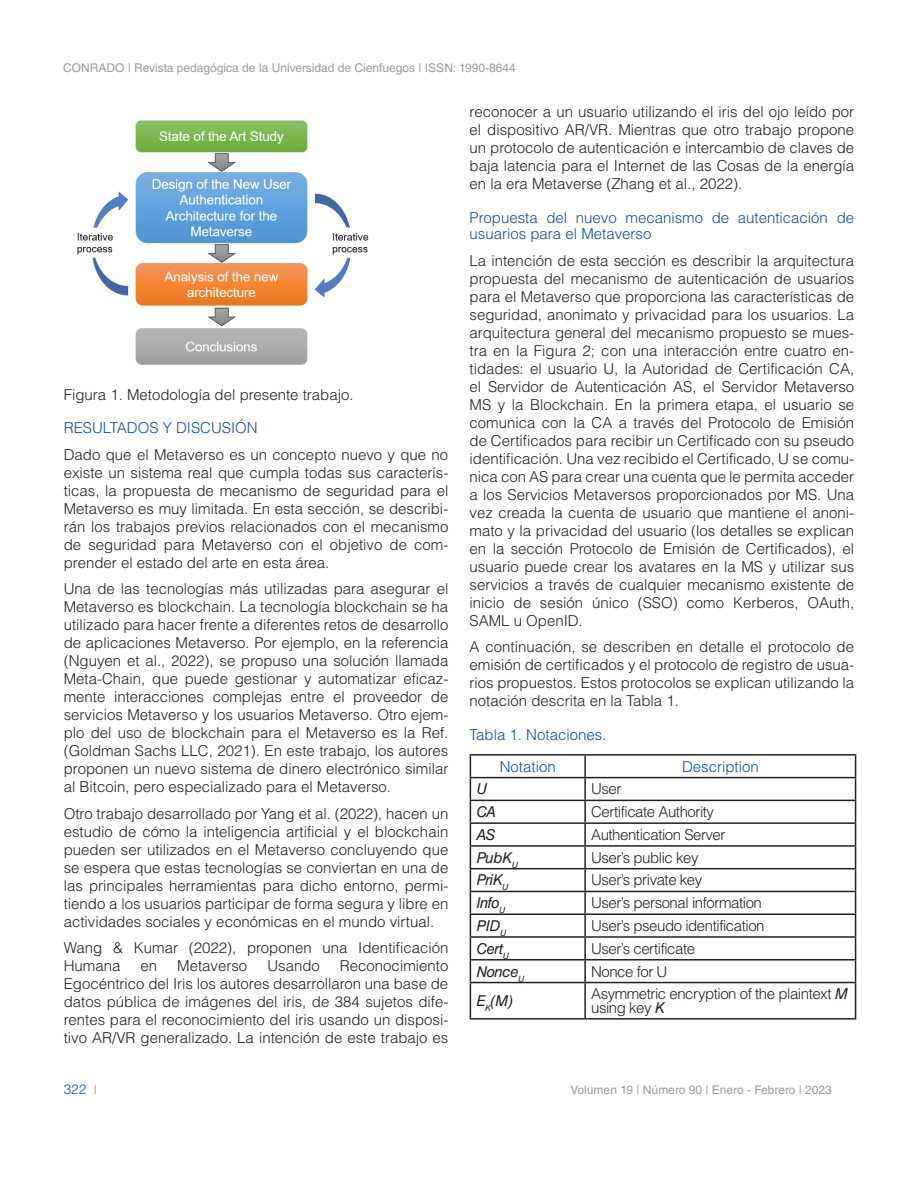
<style>
.page{position:relative;width:918px;height:1188px;background:#fff}
.page>*{position:absolute;margin:0;border:0;box-sizing:border-box;transform-origin:0 0}
.TEXTO{font:300 15px/18px "Helvetica LT Std";color:#231f20;text-align:justify}
.textos_tabla{font:300 15px/13.5px "Helvetica LT Std";letter-spacing:-.03em;color:#231f20}
.TITULOS_AZUL{font:300 15px/16.5px "Helvetica LT Std";color:#0d4da1}
.textos_tabla-2{font:italic 15px "Helvetica LT Std";letter-spacing:-.03em;color:#231f20}
.textos_tabla_-_Títul{font:300 15px "Helvetica LT Std";color:#0d4da1}
.t1{font:300 13.5px "Helvetica LT Std";color:#0d4da1}
.t2{font:12px "Helvetica LT Std";color:#999b9e}
.s1{font-weight:400;font-size:12px;color:#999b9e}
.s2{font-weight:400;font-style:italic}
</style>
<div class="page">
<img style="left:77px;top:120px;width:292px;height:245px">
<hr style="left:470px;top:754px;width:115px;height:2px;background:#231f20">
<hr style="left:585px;top:754px;width:271px;height:2px;background:#231f20">
<hr style="left:584px;top:756px;width:2px;height:21px;background:#231f20">
<hr style="left:470px;top:777px;width:115px;height:1px;background:#231f20">
<hr style="left:585px;top:777px;width:271px;height:1px;background:#231f20">
<hr style="left:584px;top:778px;width:2px;height:22px;background:#231f20">
<hr style="left:470px;top:800px;width:115px;height:1px;background:#231f20">
<hr style="left:585px;top:800px;width:271px;height:1px;background:#231f20">
<hr style="left:584px;top:801px;width:2px;height:21px;background:#231f20">
<hr style="left:470px;top:822px;width:115px;height:2px;background:#231f20">
<hr style="left:585px;top:822px;width:271px;height:2px;background:#231f20">
<hr style="left:584px;top:824px;width:2px;height:21px;background:#231f20">
<hr style="left:470px;top:845px;width:115px;height:2px;background:#231f20">
<hr style="left:585px;top:845px;width:271px;height:2px;background:#231f20">
<hr style="left:584px;top:847px;width:2px;height:21px;background:#231f20">
<hr style="left:470px;top:868px;width:115px;height:1px;background:#231f20">
<hr style="left:585px;top:868px;width:271px;height:1px;background:#231f20">
<hr style="left:584px;top:869px;width:2px;height:22px;background:#231f20">
<hr style="left:470px;top:891px;width:115px;height:1px;background:#231f20">
<hr style="left:585px;top:891px;width:271px;height:1px;background:#231f20">
<hr style="left:584px;top:892px;width:2px;height:21px;background:#231f20">
<hr style="left:470px;top:913px;width:115px;height:2px;background:#231f20">
<hr style="left:585px;top:913px;width:271px;height:2px;background:#231f20">
<hr style="left:584px;top:915px;width:2px;height:21px;background:#231f20">
<hr style="left:470px;top:936px;width:115px;height:2px;background:#231f20">
<hr style="left:585px;top:936px;width:271px;height:2px;background:#231f20">
<hr style="left:584px;top:938px;width:2px;height:21px;background:#231f20">
<hr style="left:470px;top:959px;width:115px;height:2px;background:#231f20">
<svg style="left:470px;top:756px;width:1px;height:226px"></svg>
<hr style="left:585px;top:959px;width:271px;height:2px;background:#231f20">
<hr style="left:584px;top:961px;width:2px;height:21px;background:#231f20">
<svg style="left:855px;top:756px;width:1px;height:226px"></svg>
<hr style="left:470px;top:982px;width:115px;height:1px;background:#231f20">
<hr style="left:470px;top:983px;width:1px;height:35px;background:#231f20">
<hr style="left:585px;top:982px;width:271px;height:1px;background:#231f20">
<hr style="left:584px;top:983px;width:2px;height:35px;background:#231f20">
<hr style="left:855px;top:983px;width:1px;height:35px;background:#231f20">
<hr style="left:470px;top:1018px;width:115px;height:2px;background:#231f20">
<hr style="left:585px;top:1018px;width:271px;height:2px;background:#231f20">
<p class="t2" style="left:63px;top:61px;width:454px">CONRADO | Revista pedagógica de la Universidad de Cienfuegos | ISSN: 1990-8644</p>
<p class="TEXTO" style="left:64px;top:385px;width:291px">Figura 1. Metodología del presente trabajo.</p>
<p class="TITULOS_AZUL" style="left:64px;top:419px;width:195px">RESULTADOS Y DISCUSIÓN</p>
<p class="TEXTO" style="left:64px;top:445px;width:386px">Dado que el Metaverso es un concepto nuevo y que no existe un sistema real que cumpla todas sus caracterís&shy;ticas, la propuesta de mecanismo de seguridad para el Metaverso es muy limitada. En esta sección, se describi&shy;rán los trabajos previos relacionados con el mecanismo de seguridad para Metaverso con el objetivo de com&shy;prender el estado del arte en esta área.</p>
<p class="TEXTO" style="left:64px;top:580px;width:386px">Una de las tecnologías más utilizadas para asegurar el Metaverso es blockchain. La tecnología blockchain se ha utilizado para hacer frente a diferentes retos de desarrollo de aplicaciones Metaverso. Por ejemplo, en la referencia (Nguyen et al., 2022), se propuso una solución llamada Meta-Chain, que puede gestionar y automatizar eficaz&shy;mente interacciones complejas entre el proveedor de servicios Metaverso y los usuarios Metaverso. Otro ejem&shy;plo del uso de blockchain para el Metaverso es la Ref. (Goldman Sachs LLC, 2021). En este trabajo, los autores proponen un nuevo sistema de dinero electrónico similar al Bitcoin, pero especializado para el Metaverso.</p>
<p class="TEXTO" style="left:64px;top:804px;width:386px">Otro trabajo desarrollado por Yang et al. (2022), hacen un estudio de cómo la inteligencia artificial y el blockchain pueden ser utilizados en el Metaverso concluyendo que se espera que estas tecnologías se conviertan en una de las principales herramientas para dicho entorno, permi&shy;tiendo a los usuarios participar de forma segura y libre en actividades sociales y económicas en el mundo virtual.</p>
<p class="TEXTO" style="left:64px;top:939px;width:386px">Wang &amp; Kumar (2022), proponen una Identificación<br>Humana</p>
<p class="TEXTO" style="left:64px;top:957px;width:386px;text-indent:276px">Reconocimiento Egocéntrico del Iris los autores desarrollaron una base de datos pública de imágenes del iris, de 384 sujetos dife&shy;rentes para el reconocimiento del iris usando un disposi&shy;tivo AR/VR generalizado. La intención de este trabajo es</p>
<p class="TEXTO" style="left:141px;top:957px;width:18px">en</p>
<p class="TEXTO" style="left:177px;top:957px;width:72px">Metaverso</p>
<p class="TEXTO" style="left:267px;top:957px;width:54px">Usando</p>
<p class="t1" style="left:64px;top:1081px;width:35px">322 <span class="s1">|</span></p>
<p class="TEXTO" style="left:470px;top:103px;width:386px">reconocer a un usuario utilizando el iris del ojo leído por el dispositivo AR/VR. Mientras que otro trabajo propone un protocolo de autenticación e intercambio de claves de baja latencia para el Internet de las Cosas de la energía en la era Metaverse (Zhang et al., 2022).</p>
<p class="TITULOS_AZUL" style="left:470px;top:209px;width:386px">Propuesta del nuevo mecanismo de autenticación de usuarios para el Metaverso</p>
<p class="TEXTO" style="left:470px;top:251px;width:386px">La intención de esta sección es describir la arquitectura propuesta del mecanismo de autenticación de usuarios para el Metaverso que proporciona las características de seguridad, anonimato y privacidad para los usuarios. La arquitectura general del mecanismo propuesto se mues&shy;tra en la Figura 2; con una interacción entre cuatro en&shy;tidades: el usuario U, la Autoridad de Certificación CA, el Servidor de Autenticación AS, el Servidor Metaverso MS y la Blockchain. En la primera etapa, el usuario se comunica con la CA a través del Protocolo de Emisión de Certificados para recibir un Certificado con su pseudo identificación. Una vez recibido el Certificado, U se comu&shy;nica con AS para crear una cuenta que le permita acceder a los Servicios Metaversos proporcionados por MS. Una vez creada la cuenta de usuario que mantiene el anoni&shy;mato y la privacidad del usuario (los detalles se explican en la sección Protocolo de Emisión de Certificados), el usuario puede crear los avatares en la MS y utilizar sus servicios a través de cualquier mecanismo existente de inicio de sesión único (SSO) como Kerberos, OAuth, SAML u OpenID.</p>
<p class="TEXTO" style="left:470px;top:638px;width:386px">A continuación, se describen en detalle el protocolo de emisión de certificados y el protocolo de registro de usua&shy;rios propuestos. Estos protocolos se explican utilizando la notación descrita en la Tabla 1.</p>
<p class="TITULOS_AZUL" style="left:470px;top:726px;width:138px">Tabla 1. Notaciones.</p>
<p class="textos_tabla_-_Títul" style="left:500px;top:757px;width:57px">Notation</p>
<p class="textos_tabla_-_Títul" style="left:682px;top:757px;width:78px">Description</p>
<p class="textos_tabla-2" style="left:476px;top:780px;width:12px">U</p>
<p class="textos_tabla" style="left:591px;top:782px;width:32px">User</p>
<p class="textos_tabla-2" style="left:476px;top:803px;width:21px">CA</p>
<p class="textos_tabla" style="left:591px;top:805px;width:124px">Certificate Authority</p>
<p class="textos_tabla-2" style="left:476px;top:826px;width:21px">AS</p>
<p class="textos_tabla" style="left:591px;top:828px;width:136px">Authentication Server</p>
<p class="textos_tabla-2" style="left:476px;top:849px;width:43px">PubK<sub>U</sub></p>
<p class="textos_tabla" style="left:591px;top:850px;width:109px">User’s public key</p>
<p class="textos_tabla-2" style="left:476px;top:872px;width:34px">PriK<sub>U</sub></p>
<p class="textos_tabla" style="left:591px;top:873px;width:113px">User’s private key</p>
<p class="textos_tabla-2" style="left:476px;top:894px;width:31px">Info<sub>U</sub></p>
<p class="textos_tabla" style="left:591px;top:896px;width:172px">User’s personal information</p>
<p class="textos_tabla-2" style="left:476px;top:917px;width:31px">PID<sub>U</sub></p>
<p class="textos_tabla" style="left:591px;top:919px;width:175px">User’s pseudo identification</p>
<p class="textos_tabla-2" style="left:476px;top:940px;width:34px">Cert<sub>U</sub></p>
<p class="textos_tabla" style="left:591px;top:942px;width:106px">User’s certificate</p>
<p class="textos_tabla-2" style="left:476px;top:963px;width:50px">Nonce<sub>U</sub></p>
<p class="textos_tabla" style="left:591px;top:964px;width:78px">Nonce for U</p>
<p class="textos_tabla-2" style="left:476px;top:992px;width:38px">E<sub>K</sub>(M)</p>
<p class="textos_tabla" style="left:591px;top:987px;width:258px">Asymmetric encryption of the plaintext <span class="s2">M </span>using key <span class="s2">K</span></p>
<p class="t2" style="left:571px;top:1083px;width:263px">Volumen 19 | Número 90 | Enero - Febrero | 2023</p>
</div>
